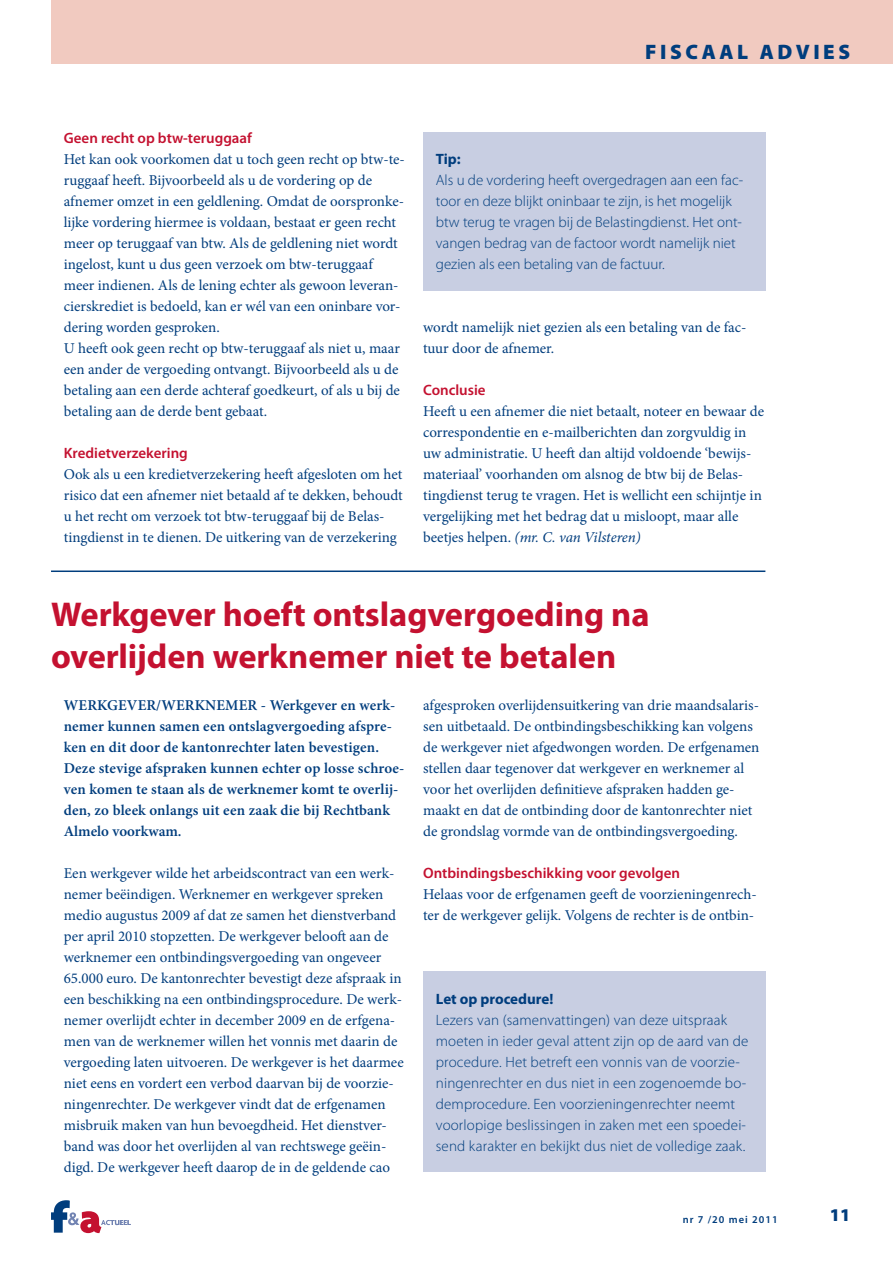
<style>
.page{position:relative;width:893px;height:1263px;background:#fff}
.page>*{position:absolute;margin:0;border:0;box-sizing:border-box;transform-origin:0 0}
.t1{font:700 34.5px/42px "Myriad Pro";color:#c41130}
.t2{font:900 21px "Myriad Pro";letter-spacing:.17em;color:#003d7d}
.t3{font:900 18px "Myriad Pro";color:#003d7d}
.t4{font:15px/21px "Minion Pro";color:#003d7d}
.t5{font:300 15px/21px "Myriad Pro";letter-spacing:.01em;color:#003d7d}
.t6{font:600 15px/21px "Minion Pro";letter-spacing:.01em;color:#003d7d}
.t7{font:600 10.5px "Myriad Pro";letter-spacing:.1em;color:#003d7d}
.s1{font-family:"Myriad Pro";font-weight:600;color:#c41130}
.s2{font-weight:700}
.s3{font-style:italic}
</style>
<div class="page">
<svg style="left:51px;top:1200px;width:80px;height:33px"></svg>
<div style="left:51px;top:0;width:842px;height:64px;background:#f1cac0"></div>
<div style="left:423px;top:132px;width:342px;height:159px;background:#c8cee2"></div>
<hr style="left:51px;top:570px;width:714px;height:2px;background:#003d7d">
<div style="left:423px;top:972px;width:342px;height:200px;background:#c8cee2"></div>
<p class="t2" style="left:645px;top:39px;width:207px">FISCAAL ADVIES</p>
<p class="t4" style="left:64px;top:129px;width:343px"><span class="s1">Geen recht op btw-teruggaaf<br></span>Het kan ook voorkomen dat u toch geen recht op btw-te&shy;ruggaaf heeft. Bijvoorbeeld als u de vordering op de afnemer omzet in een geldlening. Omdat de oorspronke&shy;lijke vordering hiermee is voldaan, bestaat er geen recht meer op teruggaaf van btw. Als de geldlening niet wordt ingelost, kunt u dus geen verzoek om btw-teruggaaf meer indienen. Als de lening echter als gewoon leveran&shy;cierskrediet is bedoeld, kan er wél van een oninbare vor&shy;dering worden gesproken.<br>U heeft ook geen recht op btw-teruggaaf als niet u, maar een ander de vergoeding ontvangt. Bijvoorbeeld als u de betaling aan een derde achteraf goedkeurt, of als u bij de betaling aan de derde bent gebaat.</p>
<p class="t4" style="left:64px;top:444px;width:340px"><span class="s1">Kredietverzekering<br></span>Ook als u een kredietverzekering heeft afgesloten om het risico dat een afnemer niet betaald af te dekken, behoudt u het recht om verzoek tot btw-teruggaaf bij de Belas&shy;tingdienst in te dienen. De uitkering van de verzekering</p>
<p class="t5" style="left:436px;top:150px;width:309px"><span class="s2">Tip:<br></span>Als u de vordering heeft overgedragen aan een fac&shy;toor en deze blijkt oninbaar te zijn, is het mogelijk btw terug te vragen bij de Belastingdienst. Het ont&shy;vangen bedrag van de factoor wordt namelijk niet gezien als een betaling van de factuur.</p>
<p class="t4" style="left:423px;top:318px;width:325px">wordt namelijk niet gezien als een betaling van de fac&shy;tuur door de afnemer.</p>
<p class="t4" style="left:423px;top:381px;width:343px"><span class="s1">Conclusie<br></span>Heeft u een afnemer die niet betaalt, noteer en bewaar de correspondentie en e-mailberichten dan zorgvuldig in uw administratie. U heeft dan altijd voldoende ‘bewijs&shy;materiaal’ voorhanden om alsnog de btw bij de Belas&shy;tingdienst terug te vragen. Het is wellicht een schijntje in vergelijking met het bedrag dat u misloopt, maar alle beetjes helpen. <span class="s3">(mr. C. van Vilsteren)</span></p>
<p class="t1" style="left:51px;top:597px;width:600px">Werkgever hoeft ontslagvergoeding na overlijden werknemer niet te betalen</p>
<p class="t6" style="left:64px;top:696px;width:342px">WERKGEVER/WERKNEMER - Werkgever en werk&shy;nemer kunnen samen een ontslagvergoeding afspre&shy;ken en dit door de kantonrechter laten bevestigen.<br>Deze stevige afspraken kunnen echter op losse schroe&shy;ven komen te staan als de werknemer komt te overlij&shy;den, zo bleek onlangs uit een zaak die bij Rechtbank Almelo voorkwam.</p>
<p class="t4" style="left:64px;top:864px;width:341px">Een werkgever wilde het arbeidscontract van een werk&shy;nemer beëindigen. Werknemer en werkgever spreken medio augustus 2009 af dat ze samen het dienstverband per april 2010 stopzetten. De werkgever belooft aan de werknemer een ontbindingsvergoeding van ongeveer 65.000 euro. De kantonrechter bevestigt deze afspraak in een beschikking na een ontbindingsprocedure. De werk&shy;nemer overlijdt echter in december 2009 en de erfgena&shy;men van de werknemer willen het vonnis met daarin de vergoeding laten uitvoeren. De werkgever is het daarmee niet eens en vordert een verbod daarvan bij de voorzie&shy;ningenrechter. De werkgever vindt dat de erfgenamen misbruik maken van hun bevoegdheid. Het dienstver&shy;band was door het overlijden al van rechtswege geëin&shy;digd. De werkgever heeft daarop de in de geldende cao</p>
<p class="t4" style="left:423px;top:696px;width:338px">afgesproken overlijdensuitkering van drie maandsalaris&shy;sen uitbetaald. De ontbindingsbeschikking kan volgens de werkgever niet afgedwongen worden. De erfgenamen stellen daar tegenover dat werkgever en werknemer al voor het overlijden definitieve afspraken hadden ge&shy;maakt en dat de ontbinding door de kantonrechter niet de grondslag vormde van de ontbindingsvergoeding.</p>
<p class="t4" style="left:423px;top:864px;width:335px"><span class="s1">Ontbindingsbeschikking voor gevolgen<br></span>Helaas voor de erfgenamen geeft de voorzieningenrech&shy;ter de werkgever gelijk. Volgens de rechter is de ontbin-</p>
<p class="t5" style="left:436px;top:990px;width:314px"><span class="s2">Let op procedure!<br></span>Lezers van (samenvattingen) van deze uitspraak moeten in ieder geval attent zijn op de aard van de procedure. Het betreft een vonnis van de voorzie&shy;ningenrechter en dus niet in een zogenoemde bo&shy;demprocedure. Een voorzieningenrechter neemt voorlopige beslissingen in zaken met een spoedei&shy;send karakter en bekijkt dus niet de volledige zaak.</p>
<p class="t7" style="left:683px;top:1216px;width:97px">nr 7 /20 mei 2011</p>
<p class="t3" style="left:830px;top:1204px;width:22px">11</p>
</div>
